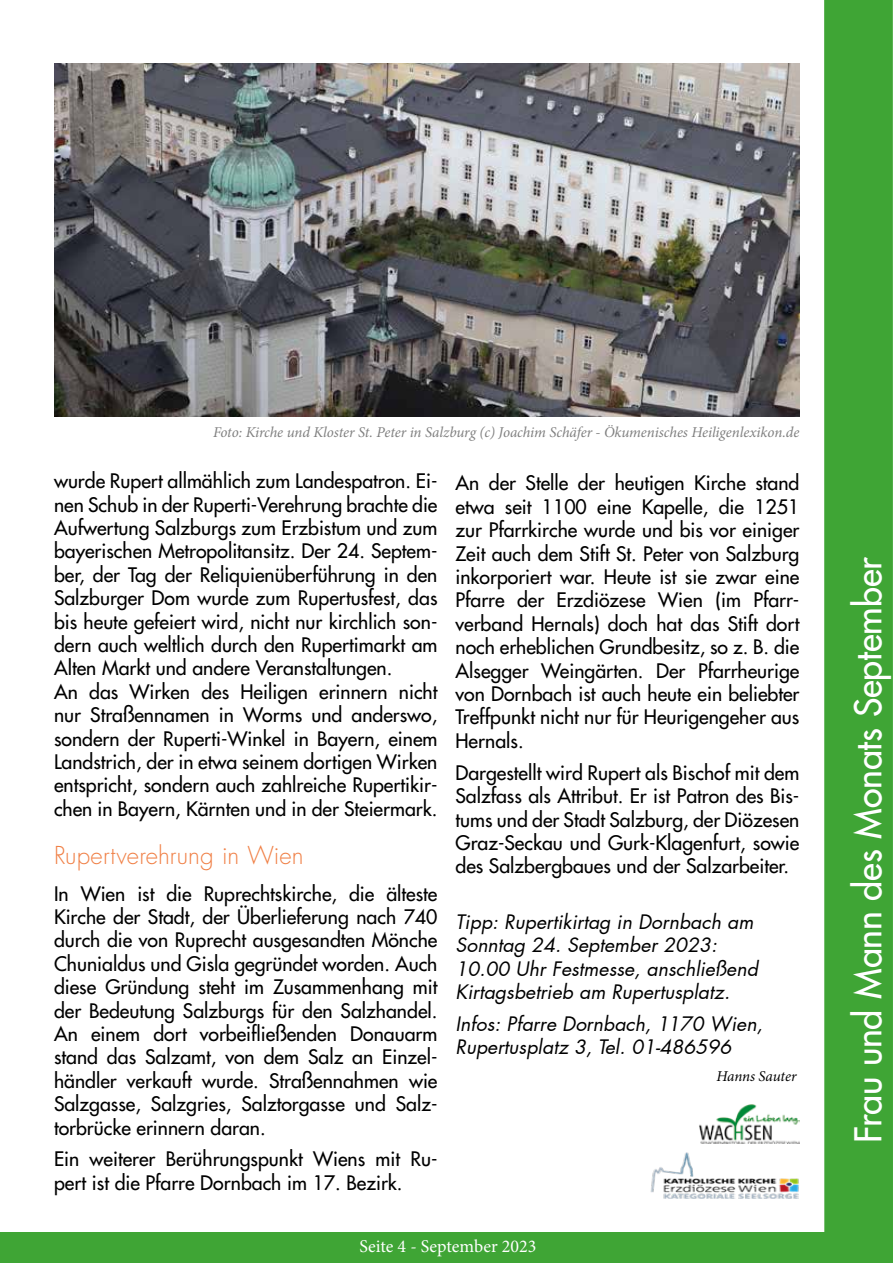
<style>
.page{position:relative;width:893px;height:1263px;background:#fff}
.page>*{position:absolute;margin:0;border:0;box-sizing:border-box;transform-origin:0 0}
.t1{font:500 36px "Futura Std";letter-spacing:-.01em;color:#fff}
.t2{font:300 24px "Futura Std";color:#f08046}
.t3{font:500 19.5px/23.4px "Futura Std";color:#000;text-align:justify}
.t4{font:italic 19.5px/23.4px "Futura";color:#000}
.t5{font:18px "Minion Pro";color:#fff}
.t6{font:italic 15px "Minion Pro";letter-spacing:-.01em;color:#808080}
.t7{font:italic 15px "Minion Pro";letter-spacing:-.015em;color:#000}
</style>
<div class="page">
<div style="left:824px;top:0;width:69px;height:1263px;background:#3fa535"></div>
<div style="left:0;top:1232px;width:893px;height:31px;background:#3fa535"></div>
<img style="left:650px;top:1152px;width:149px;height:47px">
<img style="left:699px;top:1104px;width:100px;height:40px">
<img style="left:54px;top:64px;width:745px;height:353px">
<p class="t6" style="left:213px;top:422px;width:588px">Foto: Kirche und Kloster St. Peter in Salzburg (c) Joachim Schäfer - Ökumenisches Heiligenlexikon.de</p>
<p class="t3" style="left:54px;top:469px;width:385px;text-align:left">wurde Rupert allmählich zum Landespatron. Ei&shy;nen Schub in der Ruperti-Verehrung brachte die Aufwertung Salzburgs zum Erzbistum und zum bayerischen Metropolitansitz. Der 24. Septem&shy;ber, der Tag der Reliquienüberführung in den Salzburger Dom wurde zum Rupertusfest, das bis heute gefeiert wird, nicht nur kirchlich son&shy;dern auch weltlich durch den Rupertimarkt am Alten Markt und andere Veranstaltungen.<br>An das Wirken des Heiligen erinnern nicht nur Straßennamen in Worms und anderswo, sondern der Ruperti-Winkel in Bayern, einem Landstrich, der in etwa seinem dortigen Wirken entspricht, sondern auch zahlreiche Rupertikir&shy;chen in Bayern, Kärnten und in der Steiermark.</p>
<p class="t2" style="left:54px;top:841px;width:251px">Rupertverehrung in Wien</p>
<p class="t3" style="left:54px;top:882px;width:385px">In Wien ist die Ruprechtskirche, die älteste Kirche der Stadt, der Überlieferung nach 740 durch die von Ruprecht ausgesandten Mönche Chunialdus und Gisla gegründet worden. Auch diese Gründung steht im Zusammenhang mit der Bedeutung Salzburgs für den Salzhandel.<br>An einem dort vorbeifließenden Donauarm stand das Salzamt, von dem Salz an Einzel&shy;händler verkauft wurde. Straßennahmen wie Salzgasse, Salzgries, Salztorgasse und Salz&shy;torbrücke erinnern daran.</p>
<p class="t3" style="left:54px;top:1148px;width:385px">Ein weiterer Berührungspunkt Wiens mit Ru&shy;pert ist die Pfarre Dornbach im 17. Bezirk.</p>
<p class="t3" style="left:455px;top:472px;width:345px">An der Stelle der heutigen Kirche stand etwa seit 1100 eine Kapelle, die 1251 zur Pfarrkirche wurde und bis vor einiger Zeit auch dem Stift St. Peter von Salzburg inkorporiert war. Heute ist sie zwar eine Pfarre der Erzdiözese Wien (im Pfarr&shy;verband Hernals) doch hat das Stift dort noch erheblichen Grundbesitz, so z. B. die Alsegger Weingärten. Der Pfarrheurige von Dornbach ist auch heute ein beliebter Treffpunkt nicht nur für Heurigengeher aus Hernals.</p>
<p class="t3" style="left:455px;top:761px;width:345px">Dargestellt wird Rupert als Bischof mit dem Salzfass als Attribut. Er ist Patron des Bis&shy;tums und der Stadt Salzburg, der Diözesen Graz-Seckau und Gurk-Klagenfurt, sowie des Salzbergbaues und der Salzarbeiter.</p>
<p class="t4" style="left:455px;top:909px;width:304px">Tipp: Rupertikirtag in Dornbach am Sonntag 24. September 2023:<br>10.00 Uhr Festmesse, anschließend Kirtagsbetrieb am Rupertusplatz.</p>
<p class="t4" style="left:455px;top:1012px;width:309px">Infos: Pfarre Dornbach, 1170 Wien,<br>Rupertusplatz 3, Tel. 01-486596</p>
<p class="t7" style="left:717px;top:1066px;width:81px">Hanns Sauter</p>
<p class="t5" style="left:359px;top:1234px;width:178px">Seite 4 - September 2023</p>
<h1 class="t1" style="left:846px;top:1143px;width:587px;rotate:-90deg">Frau und Mann des Monats September</h1>
</div>
